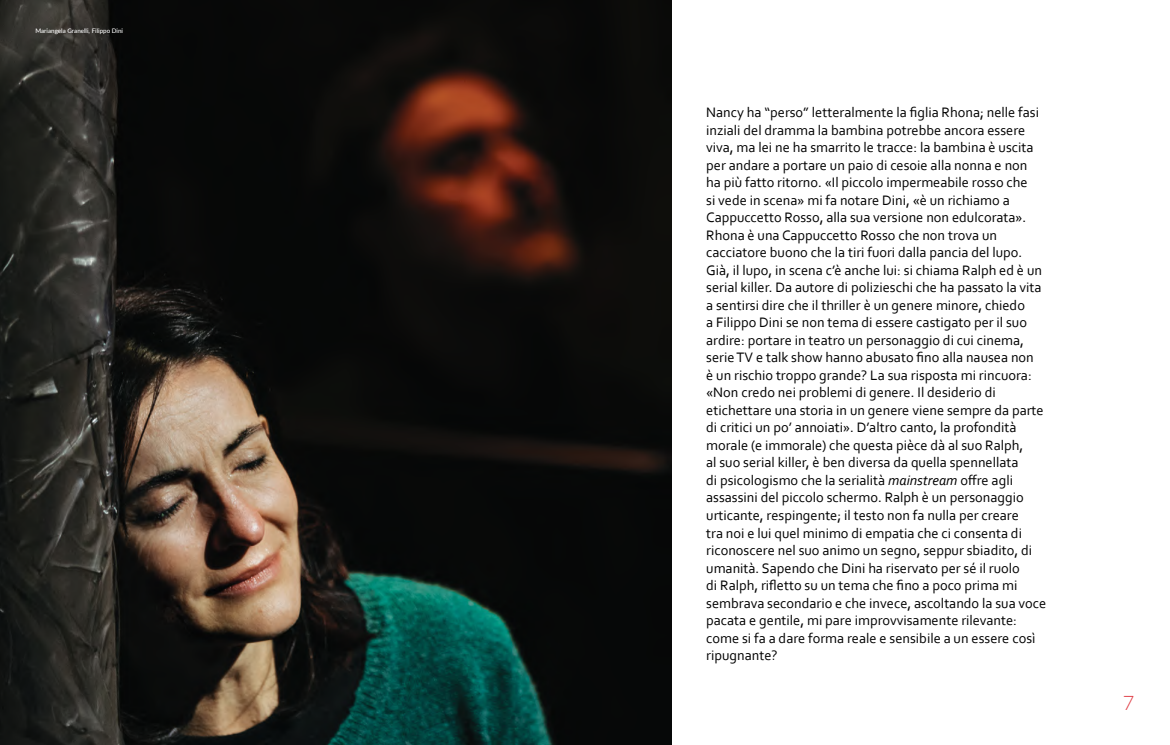
<style>
.page{position:relative;width:1170px;height:745px;background:#fff}
.page>*{position:absolute;margin:0;border:0;box-sizing:border-box;transform-origin:0 0}
.t1{font:300 20px "Lato";color:#e03e46}
.t2{font:14.38px/17.5px "Corbel";color:#000}
.t3{font:500 6.25px "Lato";color:#fff}
.s1{font-style:italic}
</style>
<div class="page">
<img style="left:0;top:0;width:671px;height:744px">
<p class="t3" style="left:35px;top:26px;width:89px">Mariangela Granelli, Filippo Dini</p>
<p class="t2" style="left:706px;top:103px;width:341px">Nancy ha “perso” letteralmente la figlia Rhona; nelle fasi inziali del dramma la bambina potrebbe ancora essere viva, ma lei ne ha smarrito le tracce: la bambina è uscita per andare a portare un paio di cesoie alla nonna e non<br>ha più fatto ritorno. «Il piccolo impermeabile rosso che<br>si vede in scena» mi fa notare Dini, «è un richiamo a Cappuccetto Rosso, alla sua versione non edulcorata».<br>Rhona è una Cappuccetto Rosso che non trova un cacciatore buono che la tiri fuori dalla pancia del lupo.<br>Già, il lupo, in scena c’è anche lui: si chiama Ralph ed è un serial killer. Da autore di polizieschi che ha passato la vita a sentirsi dire che il thriller è un genere minore, chiedo<br>a Filippo Dini se non tema di essere castigato per il suo ardire: portare in teatro un personaggio di cui cinema, serie TV e talk show hanno abusato fino alla nausea non<br>è un rischio troppo grande? La sua risposta mi rincuora: «Non credo nei problemi di genere. Il desiderio di etichettare una storia in un genere viene sempre da parte di critici un po’ annoiati». D’altro canto, la profondità morale (e immorale) che questa pièce dà al suo Ralph,<br>al suo serial killer, è ben diversa da quella spennellata<br>di psicologismo che la serialità <span class="s1">mainstream</span> offre agli assassini del piccolo schermo. Ralph è un personaggio urticante, respingente; il testo non fa nulla per creare<br>tra noi e lui quel minimo di empatia che ci consenta di riconoscere nel suo animo un segno, seppur sbiadito, di umanità. Sapendo che Dini ha riservato per sé il ruolo<br>di Ralph, rifletto su un tema che fino a poco prima mi sembrava secondario e che invece, ascoltando la sua voce pacata e gentile, mi pare improvvisamente rilevante: come si fa a dare forma reale e sensibile a un essere così ripugnante?</p>
<h1 class="t1" style="left:1122px;top:688px;width:13px">7</h1>
</div>
